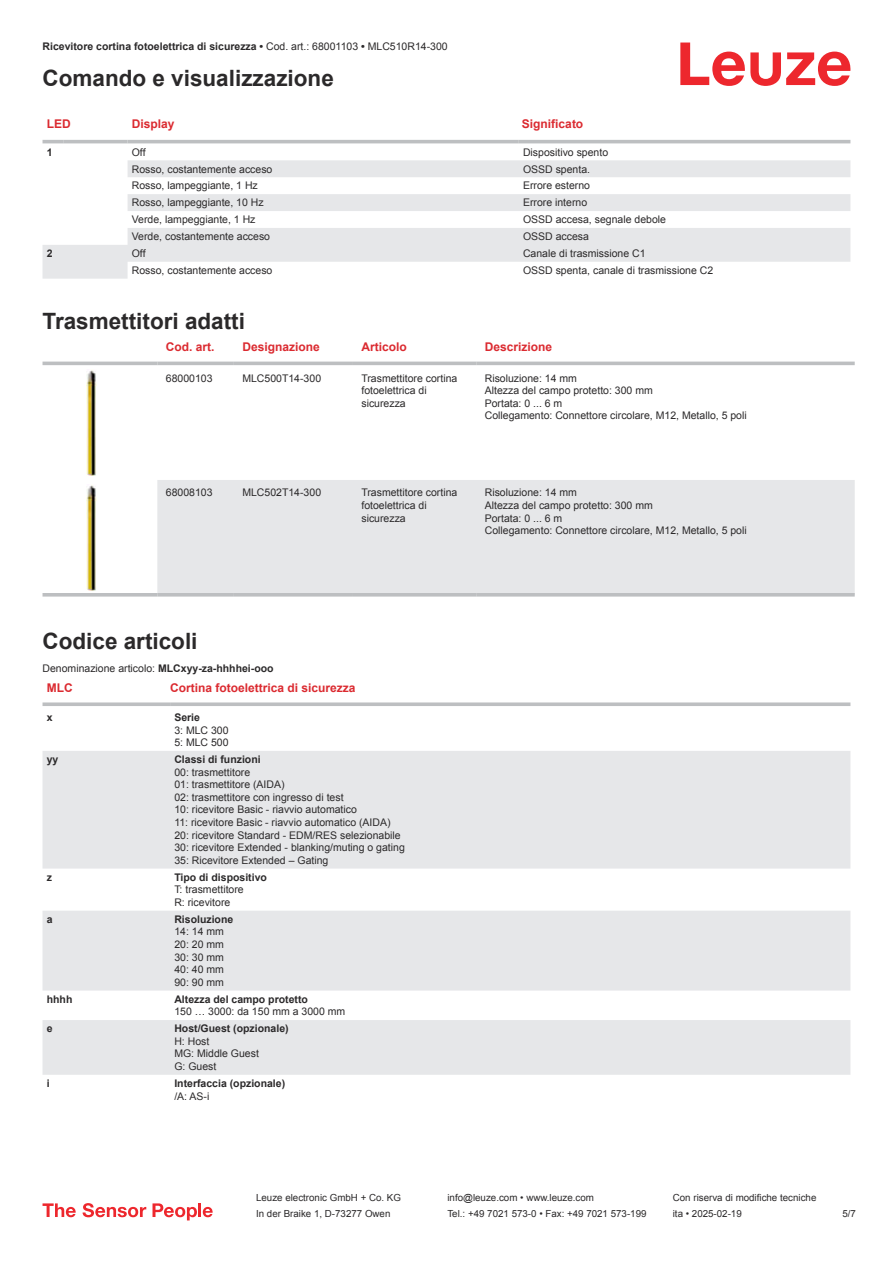
<style>
.page{position:relative;width:893px;height:1263px;background:#fff}
.page>*{position:absolute;margin:0;border:0;box-sizing:border-box;transform-origin:0 0}
.t1{font:700 22.5px "Arial";color:#2b292a}
.t2{font:700 12px "Arial";color:#db2a30}
.t3{font:10.5px/12.6px "Arial";color:#2b292a}
.t4{font:700 10.5px "Arial";color:#2b292a}
.t5{font:9.75px "Arial";color:#2b292a}
.s1{font-weight:400}
.s2{font-weight:700}
</style>
<div class="page">
<svg style="left:680px;top:43px;width:170px;height:43px"></svg>
<svg style="left:43px;top:143px;width:807px;height:1px"></svg>
<svg style="left:43px;top:160px;width:807px;height:119px;fill:#e6e7e9"></svg>
<hr style="left:43px;top:140px;width:21px;height:3px;background:#bdbfc1">
<hr style="left:64px;top:140px;width:64px;height:3px;background:#bdbfc1">
<hr style="left:128px;top:140px;width:391px;height:3px;background:#bdbfc1">
<hr style="left:519px;top:140px;width:331px;height:3px;background:#bdbfc1">
<svg style="left:43px;top:361px;width:812px;height:230px"></svg>
<div style="left:157px;top:480px;width:698px;height:113px;background:#e6e7e9"></div>
<hr style="left:43px;top:362px;width:114px;height:3px;background:#bdbfc1">
<hr style="left:157px;top:362px;width:77px;height:3px;background:#bdbfc1">
<hr style="left:234px;top:362px;width:119px;height:3px;background:#bdbfc1">
<hr style="left:353px;top:362px;width:123px;height:3px;background:#bdbfc1">
<hr style="left:476px;top:362px;width:379px;height:3px;background:#bdbfc1">
<svg style="left:43px;top:593px;width:114px;height:4px"></svg>
<svg style="left:157px;top:593px;width:77px;height:4px"></svg>
<svg style="left:234px;top:593px;width:119px;height:4px"></svg>
<svg style="left:353px;top:593px;width:123px;height:4px"></svg>
<svg style="left:476px;top:593px;width:379px;height:4px;background:#c3c5c7"></svg>
<img style="left:87px;top:369px;width:9px;height:107px">
<img style="left:87px;top:484px;width:9px;height:106px">
<svg style="left:43px;top:751px;width:807px;height:324px;fill:#e6e7e9"></svg>
<svg style="left:43px;top:702px;width:127px;height:4px"></svg>
<svg style="left:170px;top:702px;width:680px;height:4px;background:#c4c6c8"></svg>
<svg style="left:43px;top:1203px;width:33px;height:14px"></svg>
<svg style="left:83px;top:1203px;width:63px;height:14px"></svg>
<svg style="left:153px;top:1203px;width:44px;height:17px"></svg>
<hr style="left:198px;top:1203px;width:3px;height:14px;background:#ed272d">
<svg style="left:203px;top:1207px;width:10px;height:10px"></svg>
<p class="t4" style="left:43px;top:43px;width:407px">Ricevitore cortina fotoelettrica di sicurezza • <span class="s1">Cod. art.: 68001103</span> • <span class="s1">MLC510R14-300</span></p>
<h1 class="t1" style="left:43px;top:70px;width:293px">Comando e visualizzazione</h1>
<p class="t2" style="left:47px;top:119px;width:25px">LED</p>
<p class="t2" style="left:132px;top:119px;width:44px">Display</p>
<p class="t2" style="left:522px;top:119px;width:63px">Significato</p>
<p class="t4" style="left:47px;top:148px;width:7px">1</p>
<p class="t3" style="left:132px;top:147px;width:15px">Off</p>
<p class="t3" style="left:523px;top:147px;width:87px">Dispositivo spento</p>
<p class="t3" style="left:132px;top:163px;width:142px">Rosso, costantemente acceso</p>
<p class="t3" style="left:523px;top:163px;width:69px">OSSD spenta.</p>
<p class="t3" style="left:132px;top:180px;width:128px">Rosso, lampeggiante, 1 Hz</p>
<p class="t3" style="left:523px;top:180px;width:69px">Errore esterno</p>
<p class="t3" style="left:132px;top:197px;width:133px">Rosso, lampeggiante, 10 Hz</p>
<p class="t3" style="left:523px;top:197px;width:66px">Errore interno</p>
<p class="t3" style="left:132px;top:214px;width:125px">Verde, lampeggiante, 1 Hz</p>
<p class="t3" style="left:523px;top:214px;width:144px">OSSD accesa, segnale debole</p>
<p class="t3" style="left:132px;top:231px;width:140px">Verde, costantemente acceso</p>
<p class="t3" style="left:523px;top:231px;width:67px">OSSD accesa</p>
<p class="t4" style="left:47px;top:249px;width:7px">2</p>
<p class="t3" style="left:132px;top:248px;width:15px">Off</p>
<p class="t3" style="left:523px;top:248px;width:124px">Canale di trasmissione C1</p>
<p class="t3" style="left:132px;top:265px;width:142px">Rosso, costantemente acceso</p>
<p class="t3" style="left:523px;top:265px;width:192px">OSSD spenta, canale di trasmissione C2</p>
<h1 class="t1" style="left:43px;top:312px;width:204px">Trasmettitori adatti</h1>
<p class="t2" style="left:166px;top:342px;width:50px">Cod. art.</p>
<p class="t2" style="left:242px;top:342px;width:79px">Designazione</p>
<p class="t2" style="left:361px;top:342px;width:47px">Articolo</p>
<p class="t2" style="left:485px;top:342px;width:69px">Descrizione</p>
<p class="t3" style="left:166px;top:373px;width:48px">68000103</p>
<p class="t3" style="left:242px;top:373px;width:80px">MLC500T14-300</p>
<p class="t3" style="left:361px;top:373px;width:97px">Trasmettitore cortina fotoelettrica di sicurezza</p>
<p class="t3" style="left:485px;top:373px;width:264px">Risoluzione: 14 mm<br>Altezza del campo protetto: 300 mm<br>Portata: 0 ... 6 m<br>Collegamento: Connettore circolare, M12, Metallo, 5 poli</p>
<p class="t3" style="left:166px;top:487px;width:48px">68008103</p>
<p class="t3" style="left:242px;top:487px;width:80px">MLC502T14-300</p>
<p class="t3" style="left:361px;top:487px;width:97px">Trasmettitore cortina fotoelettrica di sicurezza</p>
<p class="t3" style="left:485px;top:487px;width:264px">Risoluzione: 14 mm<br>Altezza del campo protetto: 300 mm<br>Portata: 0 ... 6 m<br>Collegamento: Connettore circolare, M12, Metallo, 5 poli</p>
<h1 class="t1" style="left:43px;top:633px;width:157px">Codice articoli</h1>
<p class="t2" style="left:47px;top:683px;width:27px">MLC</p>
<p class="t2" style="left:170px;top:683px;width:187px">Cortina fotoelettrica di sicurezza</p>
<p class="t4" style="left:47px;top:713px;width:7px">x</p>
<p class="t4" style="left:174px;top:713px;width:27px">Serie</p>
<p class="t3" style="left:174px;top:724px;width:56px">3: MLC 300<br>5: MLC 500</p>
<p class="t4" style="left:47px;top:755px;width:13px">yy</p>
<p class="t4" style="left:174px;top:755px;width:88px">Classi di funzioni</p>
<p class="t3" style="left:174px;top:767px;width:232px">00: trasmettitore<br>01: trasmettitore (AIDA)<br>02: trasmettitore con ingresso di test<br>10: ricevitore Basic - riavvio automatico<br>11: ricevitore Basic - riavvio automatico (AIDA)<br>20: ricevitore Standard - EDM/RES selezionabile 30: ricevitore Extended - blanking/muting o gating 35: Ricevitore Extended – Gating</p>
<p class="t4" style="left:47px;top:873px;width:7px">z</p>
<p class="t4" style="left:174px;top:873px;width:94px">Tipo di dispositivo</p>
<p class="t3" style="left:174px;top:884px;width:71px">T: trasmettitore<br>R: ricevitore</p>
<p class="t4" style="left:47px;top:915px;width:7px">a</p>
<p class="t4" style="left:174px;top:915px;width:60px">Risoluzione</p>
<p class="t3" style="left:174px;top:926px;width:51px;text-align:justify">14: 14 mm 20: 20 mm 30: 30 mm 40: 40 mm 90: 90 mm</p>
<p class="t4" style="left:47px;top:995px;width:27px">hhhh</p>
<p class="t4" style="left:174px;top:995px;width:135px">Altezza del campo protetto</p>
<p class="t3" style="left:174px;top:1006px;width:173px">150 … 3000: da 150 mm a 3000 mm</p>
<p class="t4" style="left:47px;top:1024px;width:7px">e</p>
<p class="t4" style="left:174px;top:1024px;width:116px">Host/Guest (opzionale)</p>
<p class="t3" style="left:174px;top:1036px;width:86px">H: Host<br>MG: Middle Guest<br>G: Guest</p>
<p class="t4" style="left:47px;top:1079px;width:4px">i</p>
<p class="t4" style="left:174px;top:1079px;width:112px">Interfaccia (opzionale)</p>
<p class="t3" style="left:174px;top:1090px;width:37px">/A: AS-i</p>
<p class="t3" style="left:43px;top:663px;width:233px">Denominazione articolo: <span class="s2">MLCxyy-za-hhhhei-ooo</span></p>
<p class="t5" style="left:256px;top:1194px;width:146px">Leuze electronic GmbH + Co. KG</p>
<p class="t5" style="left:447px;top:1194px;width:148px">info@leuze.com • www.leuze.com</p>
<p class="t5" style="left:673px;top:1194px;width:145px">Con riserva di modifiche tecniche</p>
<p class="t5" style="left:256px;top:1210px;width:136px">In der Braike 1, D-73277 Owen</p>
<p class="t5" style="left:447px;top:1210px;width:201px">Tel.: +49 7021 573-0 • Fax: +49 7021 573-199</p>
<p class="t5" style="left:673px;top:1210px;width:70px">ita • 2025-02-19</p>
<p class="t5" style="left:842px;top:1210px;width:15px">5 /7</p>
</div>
